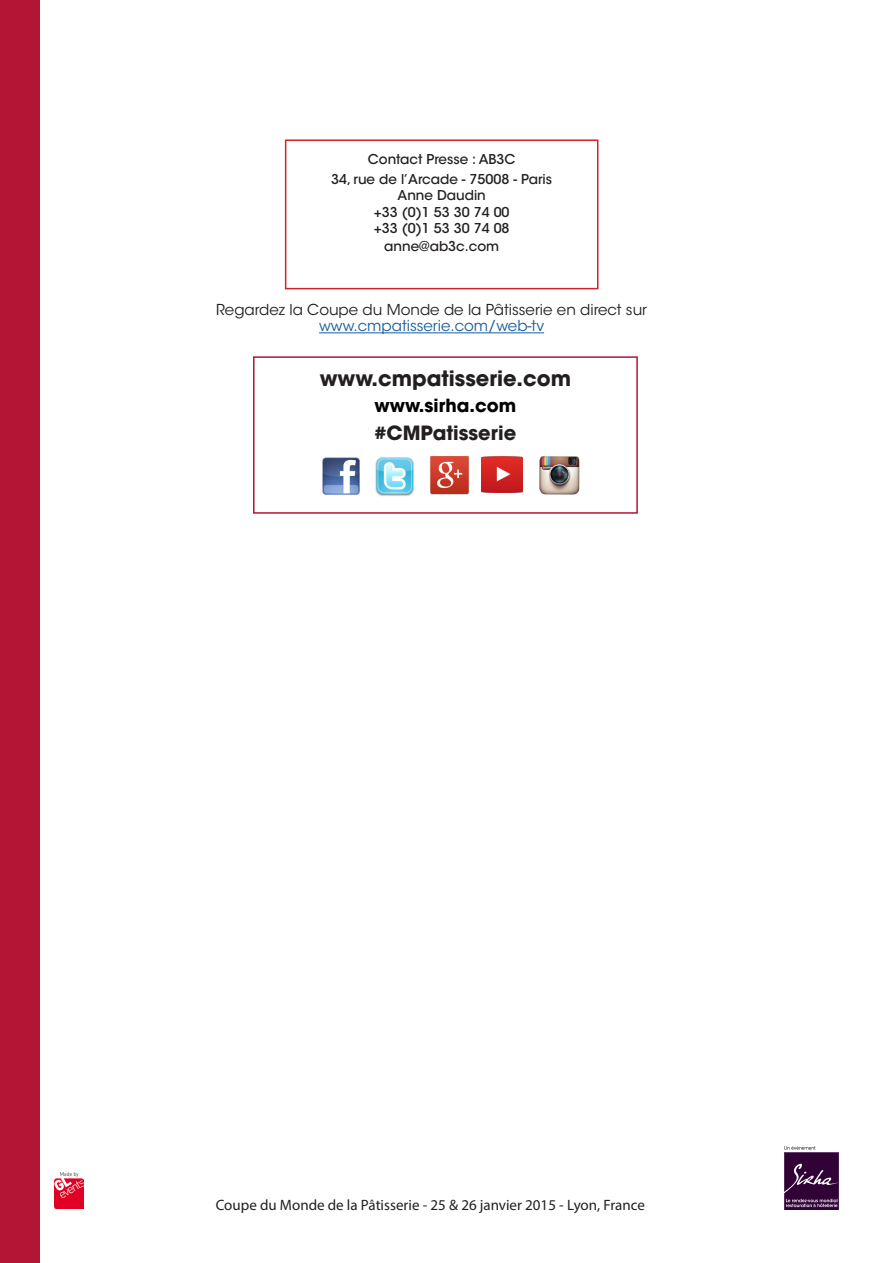
<style>
.page{position:relative;width:893px;height:1263px;background:#fff}
.page>*{position:absolute;margin:0;border:0;box-sizing:border-box;transform-origin:0 0}
.t1{font:700 21px "ITC Avant Garde Std";color:#231f20}
.t2{font:700 19.5px "ITC Avant Garde Std";color:#231f20}
.t3{font:700 18px "ITC Avant Garde Std";color:#000}
.t4{font:15px "Myriad Pro";color:#231f20}
.t5{font:15px "ITC Avant Garde Std";color:#231f20}
.t6{font:15px "ITC Avant Garde Std";color:#175d9e}
.t7{font:500 13.5px/16.2px "ITC Avant Garde Std";color:#231f20;text-align:center}
</style>
<div class="page">
<div style="left:0;top:0;width:39px;height:1263px;background:#b31534"></div>
<img style="left:54px;top:1172px;width:30px;height:36px">
<svg style="left:784px;top:1146px;width:55px;height:64px"></svg>
<div style="left:253px;top:356px;width:385px;height:158px;border:2px solid #b31534"></div>
<img style="left:322px;top:457px;width:38px;height:38px">
<img style="left:375px;top:457px;width:39px;height:39px">
<img style="left:430px;top:456px;width:39px;height:39px">
<img style="left:539px;top:456px;width:40px;height:39px">
<img style="left:482px;top:456px;width:40px;height:36px">
<div style="left:285px;top:139px;width:313px;height:150px;border:2px solid #d1232a"></div>
<hr style="left:319px;top:332px;width:225px;height:1px;background:#175d9e">
<p class="t7" style="left:331px;top:149px;width:222px;line-height:20.4px">Contact Presse : AB3C<br>34, rue de l’Arcade - 75008 - Paris</p>
<p class="t7" style="left:374px;top:187px;width:137px">Anne Daudin<br>+33 (0)1 53 30 74 00 +33 (0)1 53 30 74 08</p>
<p class="t7" style="left:384px;top:238px;width:116px">anne@ab3c.com</p>
<p class="t5" style="left:216px;top:301px;width:432px">Regardez la Coupe du Monde de la Pâtisserie en direct sur</p>
<p class="t6" style="left:319px;top:317px;width:226px">www.cmpatisserie.com/web-tv</p>
<h1 class="t1" style="left:320px;top:365px;width:253px">www.cmpatisserie.com</h1>
<h3 class="t3" style="left:375px;top:394px;width:143px">www.sirha.com</h3>
<h2 class="t2" style="left:375px;top:420px;width:143px">#CMPatisserie</h2>
<p class="t4" style="left:216px;top:1196px;width:431px">Coupe du Monde de la Pâtisserie - 25 &amp; 26 janvier 2015 - Lyon, France</p>
</div>
